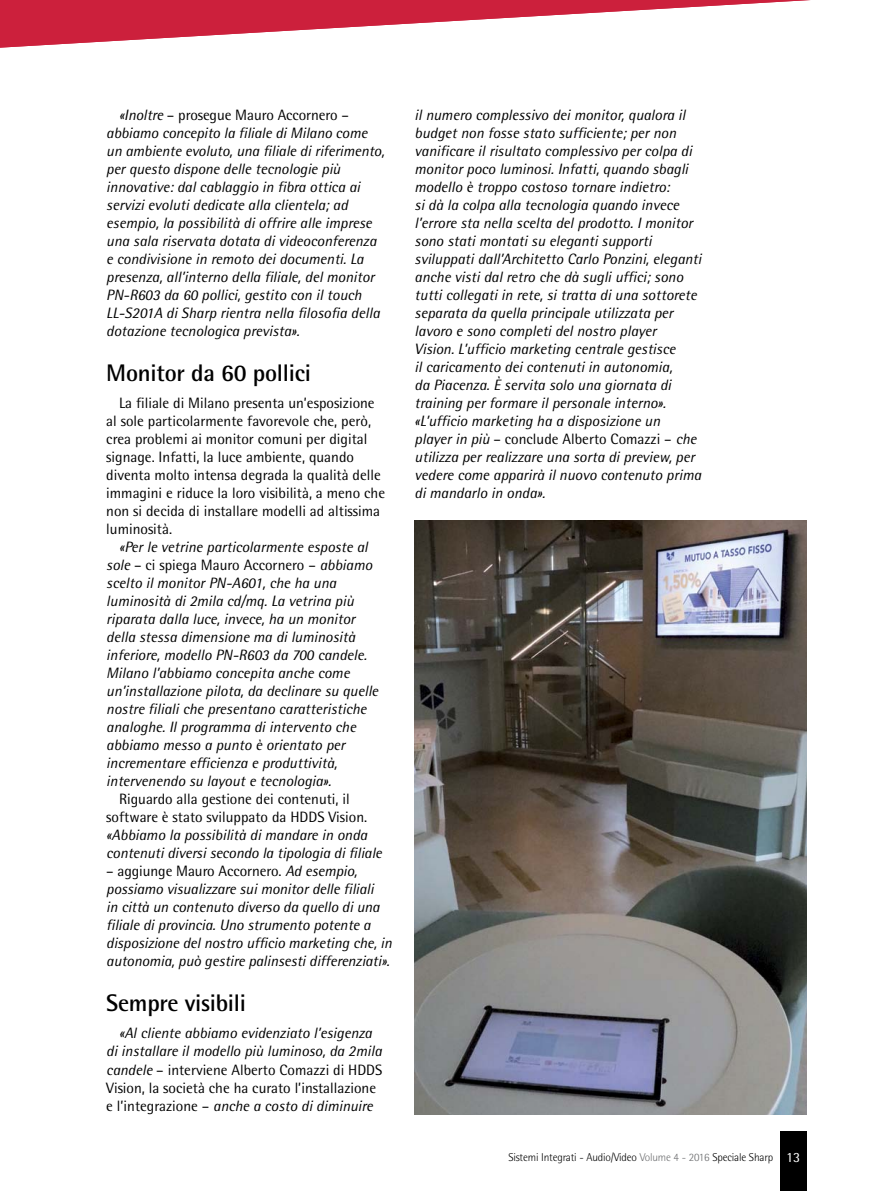
<style>
.page{position:relative;width:893px;height:1191px;background:#fff}
.page>*{position:absolute;margin:0;border:0;box-sizing:border-box;transform-origin:0 0}
.q_titolino_singolo{font:700 24px "Rotis Semi Sans";letter-spacing:-.01em;color:#000}
.q_testo{font:italic 15px/18px "Rotis Semi Sans";color:#000}
.q_testo-2{font:15px/18px "Rotis Semi Sans";color:#000}
.Normale{font:14.1px "Rotis Semi Sans";color:#fff}
.Normale-2{font:300 11.25px "Rotis Semi Sans";letter-spacing:-.015em;color:#000}
.s1{font-style:normal}
.s2{color:#6d6e70}
</style>
<div class="page">
<svg style="left:0;top:0;width:810px;height:48px"></svg>
<div style="left:780px;top:1131px;width:26px;height:60px;background:#000"></div>
<img style="left:415px;top:520px;width:391px;height:594px">
<p class="q_testo" style="left:106px;top:106px;width:280px;text-indent:13px">«Inoltre <span class="s1">– prosegue Mauro Accornero – </span>abbiamo concepito la filiale di Milano come un ambiente evoluto, una filiale di riferimento, per questo dispone delle tecnologie più innovative: dal cablaggio in fibra ottica ai servizi evoluti dedicate alla clientela; ad esempio, la possibilità di offrire alle imprese una sala riservata dotata di videoconferenza e condivisione in remoto dei documenti. La presenza, all’interno della filiale, del monitor PN-R603 da 60 pollici, gestito con il touch LL-S201A di Sharp rientra nella filosofia della dotazione tecnologica prevista».</p>
<p class="q_titolino_singolo" style="left:106px;top:358px;width:206px">Monitor da 60 pollici</p>
<p class="q_testo-2" style="left:106px;top:394px;width:280px;text-indent:13px">La filiale di Milano presenta un’esposizione al sole particolarmente favorevole che, però, crea problemi ai monitor comuni per digital signage. Infatti, la luce ambiente, quando diventa molto intensa degrada la qualità delle immagini e riduce la loro visibilità, a meno che non si decida di installare modelli ad altissima luminosità.</p>
<p class="q_testo" style="left:106px;top:538px;width:273px;text-indent:13px">«Per le vetrine particolarmente esposte al sole <span class="s1">– ci spiega Mauro Accornero –</span> abbiamo scelto il monitor PN-A601, che ha una luminosità di 2mila cd/mq. La vetrina più riparata dalla luce, invece, ha un monitor della stessa dimensione ma di luminosità inferiore, modello PN-R603 da 700 candele.<br>Milano l’abbiamo concepita anche come un’installazione pilota, da declinare su quelle nostre filiali che presentano caratteristiche analoghe. Il programma di intervento che abbiamo messo a punto è orientato per incrementare efficienza e produttività, intervenendo su layout e tecnologia».</p>
<p class="q_testo" style="left:106px;top:790px;width:277px;text-indent:13px"><span class="s1">Riguardo alla gestione dei contenuti, il software è stato sviluppato da HDDS Vision. </span>«Abbiamo la possibilità di mandare in onda contenuti diversi secondo la tipologia di filiale</p>
<p class="q_testo" style="left:106px;top:862px;width:287px"><span class="s1">– aggiunge Mauro Accornero.</span> Ad esempio, possiamo visualizzare sui monitor delle filiali<br>in città un contenuto diverso da quello di una filiale di provincia. Uno strumento potente a disposizione del nostro ufficio marketing che, in autonomia, può gestire palinsesti differenziati».</p>
<p class="q_titolino_singolo" style="left:106px;top:988px;width:141px">Sempre visibili</p>
<p class="q_testo" style="left:106px;top:1024px;width:278px;text-indent:13px">«Al cliente abbiamo evidenziato l’esigenza di installare il modello più luminoso, da 2mila candele <span class="s1">– interviene Alberto Comazzi di HDDS Vision, la società che ha curato l’installazione e l’integrazione –</span> anche a costo di diminuire</p>
<p class="q_testo" style="left:415px;top:106px;width:288px">il numero complessivo dei monitor, qualora il budget non fosse stato sufficiente; per non vanificare il risultato complessivo per colpa di monitor poco luminosi. Infatti, quando sbagli modello è troppo costoso tornare indietro:<br>si dà la colpa alla tecnologia quando invece l’errore sta nella scelta del prodotto. I monitor sono stati montati su eleganti supporti sviluppati dall’Architetto Carlo Ponzini, eleganti anche visti dal retro che dà sugli uffici; sono tutti collegati in rete, si tratta di una sottorete separata da quella principale utilizzata per lavoro e sono completi del nostro player<br>Vision. L’ufficio marketing centrale gestisce<br>il caricamento dei contenuti in autonomia,<br>da Piacenza. È servita solo una giornata di training per formare il personale interno». «L’ufficio marketing ha a disposizione un<br>player in più <span class="s1">– conclude Alberto Comazzi –</span> che utilizza per realizzare una sorta di preview, per vedere come apparirà il nuovo contenuto prima di mandarlo in onda».</p>
<p class="Normale-2" style="left:508px;top:1150px;width:266px">Sistemi Integrati - Audio/Video <span class="s2">Volume 4 - 2016</span> Speciale Sharp</p>
<p class="Normale" style="left:786px;top:1148px;width:16px">13</p>
</div>
